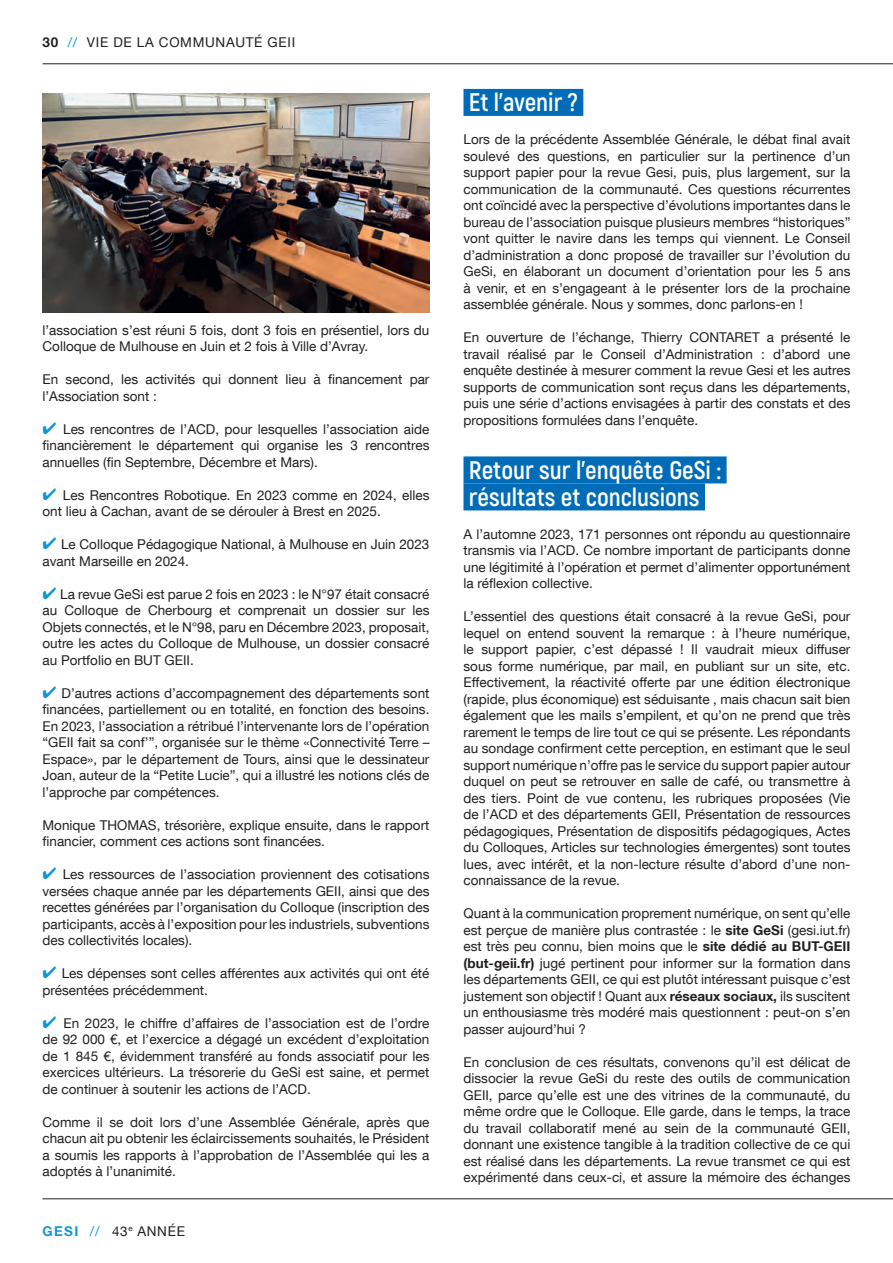
<style>
.page{position:relative;width:893px;height:1263px;background:#fff}
.page>*{position:absolute;margin:0;border:0;box-sizing:border-box;transform-origin:0 0}
.t1{font:700 25.5px/27px "Akrobat";color:#fff}
.t2{font:13.5px/16.5px "Helvetica Neue LT Com";color:#231f20;text-align:justify}
.t3{font:13.5px "Helvetica Neue LT Com";letter-spacing:.05em;color:#231f20}
.s1{font-weight:700}
.s2{color:#1197d6}
.s3{font-weight:700;color:#1197d6}
</style>
<div class="page">
<hr style="left:43px;top:63px;width:850px;height:1px;background:#231f20">
<hr style="left:43px;top:1198px;width:850px;height:1px;background:#231f20">
<div style="left:463px;top:89px;width:120px;height:27px;background:#006cb7"></div>
<div style="left:463px;top:456px;width:264px;height:27px;background:#006cb7"></div>
<div style="left:463px;top:483px;width:242px;height:27px;background:#006cb7"></div>
<img style="left:43px;top:94px;width:386px;height:218px">
<p class="t3" style="left:43px;top:34px;width:254px"><span class="s1">30</span> <span class="s2">//</span> VIE DE LA COMMUNAUTÉ GEII</p>
<p class="t2" style="left:43px;top:321px;width:388px">l’association s’est réuni 5 fois, dont 3 fois en présentiel, lors du<br>Colloque de Mulhouse en Juin et 2 fois à Ville d’Avray.</p>
<p class="t2" style="left:43px;top:371px;width:388px">En second, les activités qui donnent lieu à financement par l’Association sont :</p>
<p class="t2" style="left:43px;top:420px;width:388px"><span class="s2">✔</span> Les rencontres de l’ACD, pour lesquelles l’association aide financièrement le département qui organise les 3 rencontres annuelles (fin Septembre, Décembre et Mars).</p>
<p class="t2" style="left:43px;top:486px;width:388px"><span class="s2">✔</span> Les Rencontres Robotique. En 2023 comme en 2024, elles ont lieu à Cachan, avant de se dérouler à Brest en 2025.</p>
<p class="t2" style="left:43px;top:536px;width:388px"><span class="s2">✔</span> Le Colloque Pédagogique National, à Mulhouse en Juin 2023 avant Marseille en 2024.</p>
<p class="t2" style="left:43px;top:585px;width:388px"><span class="s2">✔</span> La revue GeSi est parue 2 fois en 2023 : le N°97 était consacré au Colloque de Cherbourg et comprenait un dossier sur les Objets connectés, et le N°98, paru en Décembre 2023, proposait, outre les actes du Colloque de Mulhouse, un dossier consacré au Portfolio en BUT GEII.</p>
<p class="t2" style="left:43px;top:684px;width:388px"><span class="s2">✔</span> D’autres actions d’accompagnement des départements sont financées, partiellement ou en totalité, en fonction des besoins.<br>En 2023, l’association a rétribué l’intervenante lors de l’opération “GEII fait sa conf’”, organisée sur le thème «Connectivité Terre – Espace», par le département de Tours, ainsi que le dessinateur Joan, auteur de la “Petite Lucie”, qui a illustré les notions clés de l’approche par compétences.</p>
<p class="t2" style="left:43px;top:816px;width:388px">Monique THOMAS, trésorière, explique ensuite, dans le rapport financier, comment ces actions sont financées.</p>
<p class="t2" style="left:43px;top:866px;width:388px"><span class="s2">✔</span> Les ressources de l’association proviennent des cotisations versées chaque année par les départements GEII, ainsi que des recettes générées par l’organisation du Colloque (inscription des participants, accès à l’exposition pour les industriels, subventions des collectivités locales).</p>
<p class="t2" style="left:43px;top:965px;width:388px"><span class="s2">✔</span> Les dépenses sont celles afférentes aux activités qui ont été présentées précédemment.</p>
<p class="t2" style="left:43px;top:1014px;width:388px"><span class="s2">✔</span> En 2023, le chiffre d’affaires de l’association est de l’ordre de 92 000 €, et l’exercice a dégagé un excédent d’exploitation de 1 845 €, évidemment transféré au fonds associatif pour les exercices ultérieurs. La trésorerie du GeSi est saine, et permet de continuer à soutenir les actions de l’ACD.</p>
<p class="t2" style="left:43px;top:1113px;width:388px">Comme il se doit lors d’une Assemblée Générale, après que chacun ait pu obtenir les éclaircissements souhaités, le Président a soumis les rapports à l’approbation de l’Assemblée qui les a adoptés à l’unanimité.</p>
<p class="t2" style="left:43px;top:1222px;width:144px"><span class="s3">GESI</span> <span class="s2">//</span> 43<sup>e</sup> ANNÉE</p>
<h1 class="t1" style="left:469px;top:89px;width:110px">Et l’avenir ?</h1>
<p class="t2" style="left:463px;top:131px;width:388px">Lors de la précédente Assemblée Générale, le débat final avait soulevé des questions, en particulier sur la pertinence d’un support papier pour la revue Gesi, puis, plus largement, sur la communication de la communauté. Ces questions récurrentes ont coïncidé avec la perspective d’évolutions importantes dans le bureau de l’association puisque plusieurs membres “historiques” vont quitter le navire dans les temps qui viennent. Le Conseil d’administration a donc proposé de travailler sur l’évolution du GeSi, en élaborant un document d’orientation pour les 5 ans à venir, et en s’engageant à le présenter lors de la prochaine assemblée générale. Nous y sommes, donc parlons-en !</p>
<p class="t2" style="left:463px;top:329px;width:388px">En ouverture de l’échange, Thierry CONTARET a présenté le travail réalisé par le Conseil d’Administration : d’abord une enquête destinée à mesurer comment la revue Gesi et les autres supports de communication sont reçus dans les départements, puis une série d’actions envisagées à partir des constats et des propositions formulées dans l’enquête.</p>
<h1 class="t1" style="left:469px;top:456px;width:254px">Retour sur l’enquête GeSi : résultats et conclusions</h1>
<p class="t2" style="left:463px;top:526px;width:388px">A l’automne 2023, 171 personnes ont répondu au questionnaire transmis via l’ACD. Ce nombre important de participants donne une légitimité à l’opération et permet d’alimenter opportunément la réflexion collective.</p>
<p class="t2" style="left:463px;top:608px;width:388px">L’essentiel des questions était consacré à la revue GeSi, pour lequel on entend souvent la remarque : à l’heure numérique, le support papier, c’est dépassé ! Il vaudrait mieux diffuser sous forme numérique, par mail, en publiant sur un site, etc.<br>Effectivement, la réactivité offerte par une édition électronique (rapide, plus économique) est séduisante , mais chacun sait bien également que les mails s’empilent, et qu’on ne prend que très rarement le temps de lire tout ce qui se présente. Les répondants au sondage confirment cette perception, en estimant que le seul support numérique n’offre pas le service du support papier autour duquel on peut se retrouver en salle de café, ou transmettre à des tiers. Point de vue contenu, les rubriques proposées (Vie de l’ACD et des départements GEII, Présentation de ressources pédagogiques, Présentation de dispositifs pédagogiques, Actes du Colloques, Articles sur technologies émergentes) sont toutes lues, avec intérêt, et la non-lecture résulte d’abord d’une non&shy;connaissance de la revue.</p>
<p class="t2" style="left:463px;top:905px;width:388px">Quant à la communication proprement numérique, on sent qu’elle est perçue de manière plus contrastée : le <span class="s1">site GeSi</span> (gesi.iut.fr) est très peu connu, bien moins que le <span class="s1">site dédié au BUT-GEII (but-geii.fr)</span> jugé pertinent pour informer sur la formation dans les départements GEII, ce qui est plutôt intéressant puisque c’est justement son objectif ! Quant aux <span class="s1">réseaux sociaux,</span> ils suscitent un enthousiasme très modéré mais questionnent : peut-on s’en passer aujourd’hui ?</p>
<p class="t2" style="left:463px;top:1053px;width:388px">En conclusion de ces résultats, convenons qu’il est délicat de dissocier la revue GeSi du reste des outils de communication GEII, parce qu’elle est une des vitrines de la communauté, du même ordre que le Colloque. Elle garde, dans le temps, la trace du travail collaboratif mené au sein de la communauté GEII, donnant une existence tangible à la tradition collective de ce qui est réalisé dans les départements. La revue transmet ce qui est expérimenté dans ceux-ci, et assure la mémoire des échanges</p>
</div>
